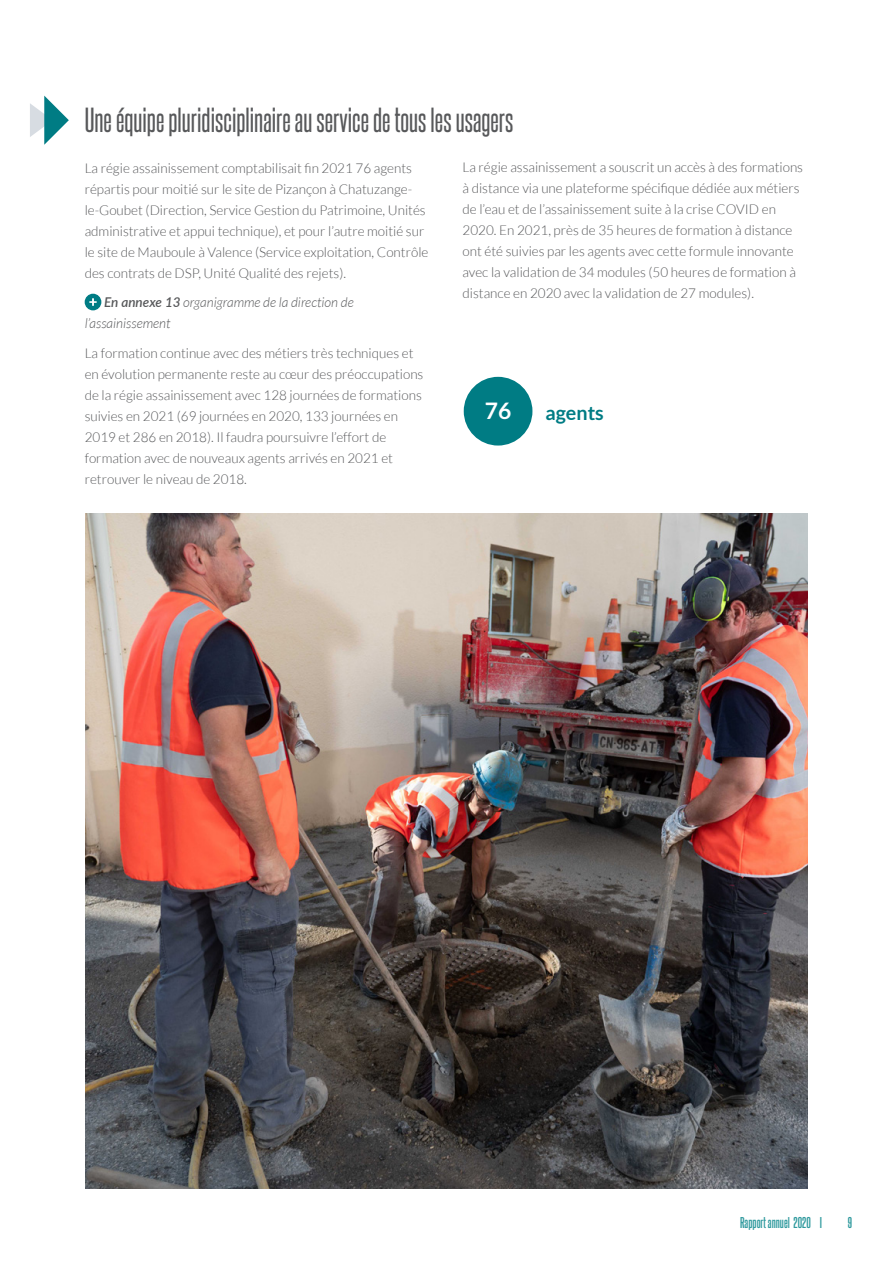
<style>
.page{position:relative;width:893px;height:1263px;background:#fff}
.page>*{position:absolute;margin:0;border:0;box-sizing:border-box;transform-origin:0 0}
.Sous-Titres{font:30px "Steelfish Rg";color:#57585a}
.t1{font:700 22.8px "Lato";color:#fff}
.chiffre_clé{font:700 19.65px "Lato";color:#007c84}
.Textes{font:300 13.5px/21px "Lato";color:#57585a}
.Textes-2{font:italic 300 13.5px/21px "Lato";color:#57585a}
.t2{font:700 13.5px "Steelfish Rg";color:#309a9e}
.s1{font-weight:600}
</style>
<div class="page">
<svg style="left:30px;top:96px;width:39px;height:49px"></svg>
<div style="left:85px;top:294px;width:16px;height:16px;background:#007c84;border-radius:50%"></div>
<svg style="left:89px;top:298px;width:8px;height:8px"></svg>
<img style="left:85px;top:513px;width:723px;height:675px">
<div style="left:464px;top:377px;width:68px;height:69px;background:#007c84;border-radius:50%"></div>
<p class="Sous-Titres" style="left:85px;top:98px;width:430px">Une équipe pluridisciplinaire au service de tous les usagers</p>
<p class="Textes" style="left:85px;top:158px;width:345px">La régie assainissement comptabilisait fin 2021 76 agents répartis pour moitié sur le site de Pizançon à Chatuzange&shy;le-Goubet (Direction, Service Gestion du Patrimoine, Unités administrative et appui technique), et pour l’autre moitié sur le site de Mauboule à Valence (Service exploitation, Contrôle des contrats de DSP, Unité Qualité des rejets).</p>
<p class="Textes-2" style="left:85px;top:293px;width:271px;text-indent:19px"><span class="s1">En annexe 13</span> organigramme de la direction de l’assainissement</p>
<p class="Textes" style="left:85px;top:343px;width:340px">La formation continue avec des métiers très techniques et en évolution permanente reste au cœur des préoccupations de la régie assainissement avec 128 journées de formations suivies en 2021 (69 journées en 2020, 133 journées en 2019 et 286 en 2018). Il faudra poursuivre l’effort de formation avec de nouveaux agents arrivés en 2021 et retrouver le niveau de 2018.</p>
<p class="Textes" style="left:463px;top:157px;width:342px">La régie assainissement a souscrit un accès à des formations à distance via une plateforme spécifique dédiée aux métiers de l’eau et de l’assainissement suite à la crise COVID en 2020. En 2021, près de 35 heures de formation à distance ont été suivies par les agents avec cette formule innovante avec la validation de 34 modules (50 heures de formation à distance en 2020 avec la validation de 27 modules).</p>
<p class="t1" style="left:485px;top:397px;width:28px">76</p>
<p class="chiffre_clé" style="left:545px;top:401px;width:60px">agents</p>
<p class="t2" style="left:740px;top:1213px;width:84px">Rapport annuel 2020 I</p>
<p class="t2" style="left:848px;top:1213px;width:6px">9</p>
</div>
